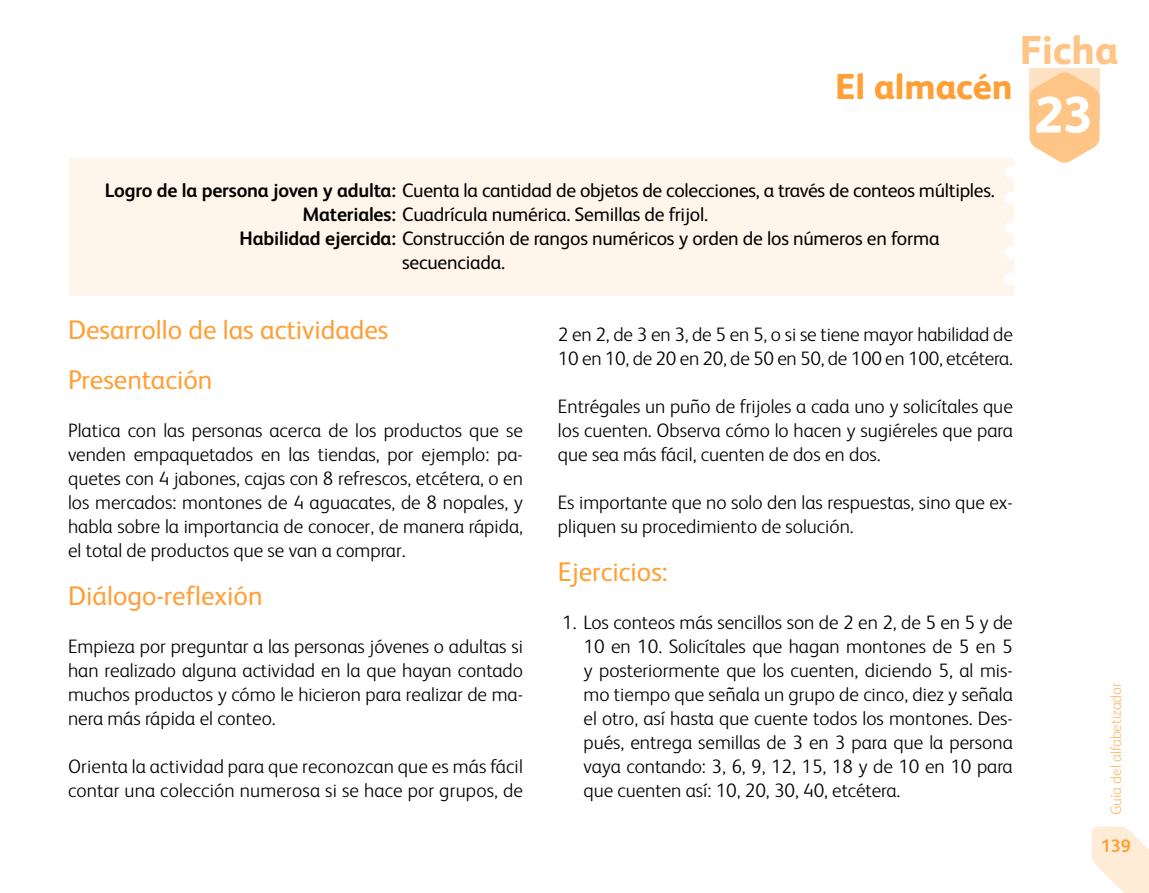
<style>
.page{position:relative;width:1149px;height:893px;background:#fff}
.page>*{position:absolute;margin:0;border:0;box-sizing:border-box;transform-origin:0 0}
.t1{font:800 51px "FS Albert";color:#fff}
.t2{font:800 40.35px "FS Albert";color:#ffc586}
.t3{font:800 36px "FS Albert";color:#ff9f36}
.t4{font:27px/49.5px "FS Albert";color:#ff9f36}
.t5{font:300 19.5px/24px "FS Albert";color:#000;text-align:justify}
.t6{font:19.5px "FS Albert";letter-spacing:-.01em;color:#000}
.t7{font:700 18px "FS Albert";color:#ff9f36}
.t8{font:300 15px "FS Albert";color:#ffbc72}
.s1{font-weight:700}
</style>
<div class="page">
<svg style="left:1091px;top:826px;width:57px;height:67px"></svg>
<div style="left:69px;top:158px;width:944px;height:138px;background:#fff5eb"></div>
<svg style="left:1029px;top:68px;width:71px;height:95px;background:#ffce9a"></svg>
<p class="t3" style="left:835px;top:65px;width:179px">El almacén</p>
<p class="t2" style="left:1019px;top:26px;width:100px">Ficha</p>
<p class="t1" style="left:1034px;top:85px;width:60px">23</p>
<p class="t6" style="left:105px;top:179px;width:891px"><span class="s1">Logro de la persona joven y adulta:</span> Cuenta la cantidad de objetos de colecciones, a través de conteos múltiples.</p>
<p class="t6" style="left:302px;top:203px;width:407px"><span class="s1">Materiales:</span> Cuadrícula numérica. Semillas de frijol.</p>
<p class="t6" style="left:239px;top:227px;width:701px"><span class="s1">Habilidad ejercida:</span> Construcción de rangos numéricos y orden de los números en forma</p>
<p class="t6" style="left:402px;top:251px;width:104px">secuenciada.</p>
<p class="t4" style="left:68px;top:305px;width:322px">Desarrollo de las actividades<br>Presentación</p>
<p class="t5" style="left:68px;top:418px;width:456px">Platica con las personas acerca de los productos que se venden empaquetados en las tiendas, por ejemplo: pa&shy;quetes con 4 jabones, cajas con 8 refrescos, etcétera, o en los mercados: montones de 4 aguacates, de 8 nopales, y habla sobre la importancia de conocer, de manera rápida, el total de productos que se van a comprar.</p>
<p class="t4" style="left:68px;top:570px;width:196px">Diálogo-reflexión</p>
<p class="t5" style="left:68px;top:634px;width:456px">Empieza por preguntar a las personas jóvenes o adultas si han realizado alguna actividad en la que hayan contado muchos productos y cómo le hicieron para realizar de ma&shy;nera más rápida el conteo.</p>
<p class="t5" style="left:68px;top:754px;width:456px">Orienta la actividad para que reconozcan que es más fácil contar una colección numerosa si se hace por grupos, de</p>
<p class="t5" style="left:558px;top:322px;width:456px">2 en 2, de 3 en 3, de 5 en 5, o si se tiene mayor habilidad de<br>10 en 10, de 20 en 20, de 50 en 50, de 100 en 100, etcétera.</p>
<p class="t5" style="left:558px;top:394px;width:456px">Entrégales un puño de frijoles a cada uno y solicítales que los cuenten. Observa cómo lo hacen y sugiéreles que para que sea más fácil, cuenten de dos en dos.</p>
<p class="t5" style="left:558px;top:490px;width:456px">Es importante que no solo den las respuestas, sino que ex&shy;pliquen su procedimiento de solución.</p>
<p class="t4" style="left:558px;top:546px;width:111px">Ejercicios:</p>
<p class="t5" style="left:583px;top:610px;width:430px;text-indent:-21px">1. Los conteos más sencillos son de 2 en 2, de 5 en 5 y de 10 en 10. Solicítales que hagan montones de 5 en 5 y posteriormente que los cuenten, diciendo 5, al mis&shy;mo tiempo que señala un grupo de cinco, diez y señala el otro, así hasta que cuente todos los montones. Des&shy;pués, entrega semillas de 3 en 3 para que la persona vaya contando: 3, 6, 9, 12, 15, 18 y de 10 en 10 para que cuenten así: 10, 20, 30, 40, etcétera.</p>
<p class="t8" style="left:1106px;top:815px;width:134px;rotate:-90deg">Guía del alfabetizador</p>
<p class="t7" style="left:1100px;top:836px;width:32px">139</p>
</div>
